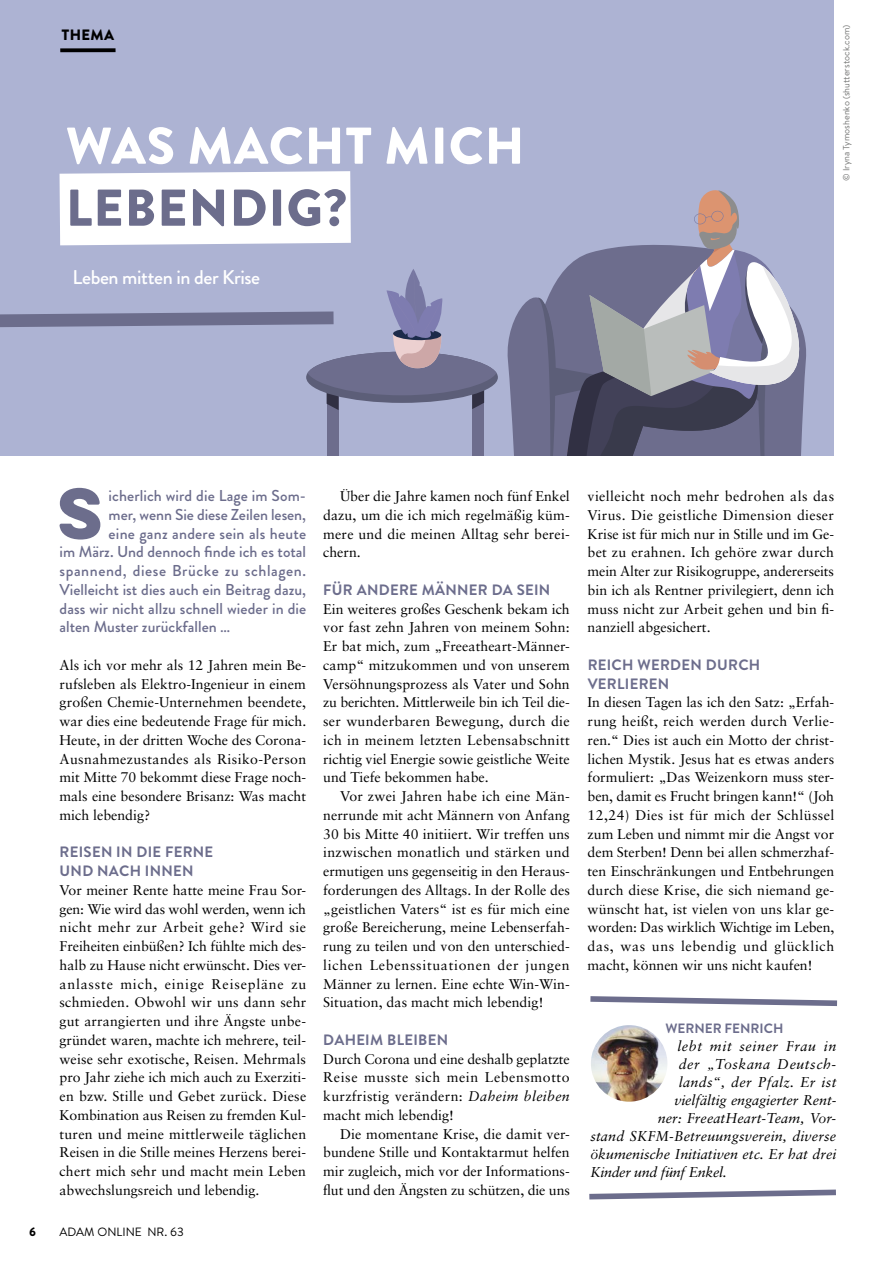
<style>
.page{position:relative;width:893px;height:1263px;background:#fff}
.page>*{position:absolute;margin:0;border:0;box-sizing:border-box;transform-origin:0 0}
.t1{font:63.9px "Eveleth Clean";color:#6c6d8c}
.t2{font:900 51.6px "Brandon Grotesque";letter-spacing:.02em;color:#fff}
.t3{font:900 51.6px "Brandon Grotesque";letter-spacing:.02em;color:#6c6d8c}
.t4{font:500 19.8px "Brandon Grotesque";letter-spacing:-.02em;color:#fff}
.t5{font:500 15.75px "Brandon Grotesque";letter-spacing:.005em;color:#6c6d8c}
.t6{font:500 15.75px "Brandon Grotesque";letter-spacing:.035em;color:#6c6d8c}
.t7{font:700 15px/18.8px "Brandon Text";letter-spacing:.02em;color:#6c6d8c}
.t8{font:900 15px "Brandon Text";letter-spacing:.02em;color:#000}
.t9{font:italic 14.25px "Sabon";letter-spacing:.005em;color:#000}
.t10{font:italic 14.25px "Sabon";letter-spacing:.045em;color:#000}
.t11{font:italic 14.25px "Sabon";letter-spacing:.035em;color:#000}
.t12{font:italic 14.25px "Sabon";letter-spacing:-.02em;color:#000}
.t13{font:14.1px/18.8px "Sabon";color:#000;text-align:justify}
.t14{font:700 13.5px "Brandon Grotesque";color:#6c6d8c}
.t15{font:12px "Brandon Text";color:#000}
.t16{font:900 12px "Brandon Text";color:#000}
.t17{font:9px "Brandon Text";color:#757675}
.s1{font-style:italic}
</style>
<div class="page">
<div style="left:0;top:0;width:833px;height:455px;background:#adb3d3"></div>
<svg style="left:507px;top:190px;width:299px;height:265px"></svg>
<div style="left:472px;top:366px;width:12px;height:89px;background:#6d6d8d"></div>
<div style="left:327px;top:367px;width:12px;height:88px;background:#6d6d8d"></div>
<svg style="left:60px;top:48px;width:56px;height:4px"></svg>
<svg style="left:0;top:269px;width:498px;height:141px"></svg>
<div style="left:60px;top:171px;width:291px;height:74px;background:#fff"></div>
<svg style="left:589px;top:1189px;width:247px;height:10px"></svg>
<svg style="left:590px;top:996px;width:247px;height:10px"></svg>
<img style="left:591px;top:1025px;width:76px;height:77px;border-radius:38px">
<p class="t8" style="left:62px;top:24px;width:54px">THEMA</p>
<p class="t17" style="left:840px;top:181px;width:157px;rotate:-90deg">© Iryna Tymoshenko (shutterstock.com)</p>
<h2 class="t2" style="left:66px;top:109px;width:460px">WAS MACHT MICH</h2>
<h2 class="t3" style="left:66px;top:171px;width:283px">LEBENDIG?</h2>
<h3 class="t4" style="left:73px;top:263px;width:189px">Leben mitten in der Krise</h3>
<h1 class="t1" style="left:58px;top:464px;width:46px">S</h1>
<p class="t5" style="left:109px;top:485px;width:199px">icherlich wird die Lage im Som-</p>
<p class="t5" style="left:109px;top:503px;width:199px">mer, wenn Sie diese Zeilen lesen,</p>
<p class="t5" style="left:109px;top:522px;width:199px">eine ganz andere sein als heute</p>
<p class="t5" style="left:60px;top:541px;width:248px">im März. Und dennoch finde ich es total</p>
<p class="t6" style="left:60px;top:560px;width:248px">spannend, diese Brücke zu schlagen.</p>
<p class="t5" style="left:60px;top:578px;width:248px">Vielleicht ist dies auch ein Beitrag dazu,</p>
<p class="t5" style="left:60px;top:597px;width:248px">dass wir nicht allzu schnell wieder in die</p>
<p class="t5" style="left:60px;top:616px;width:172px">alten Muster zurückfallen …</p>
<p class="t13" style="left:60px;top:655px;width:248px">Als ich vor mehr als 12 Jahren mein Be&shy;rufsleben als Elektro-Ingenieur in einem großen Chemie-Unternehmen beendete, war dies eine bedeutende Frage für mich.<br>Heute, in der dritten Woche des Corona-Ausnahmezustandes als Risiko-Person mit Mitte 70 bekommt diese Frage noch&shy;mals eine besondere Brisanz: Was macht mich lebendig?</p>
<p class="t7" style="left:60px;top:842px;width:155px">REISEN IN DIE FERNE<br>UND NACH INNEN</p>
<p class="t13" style="left:60px;top:880px;width:248px">Vor meiner Rente hatte meine Frau Sor&shy;gen: Wie wird das wohl werden, wenn ich nicht mehr zur Arbeit gehe? Wird sie Freiheiten einbüßen? Ich fühlte mich des&shy;halb zu Hause nicht erwünscht. Dies ver&shy;anlasste mich, einige Reisepläne zu schmieden. Obwohl wir uns dann sehr gut arrangierten und ihre Ängste unbe&shy;gründet waren, machte ich mehrere, teil&shy;weise sehr exotische, Reisen. Mehrmals pro Jahr ziehe ich mich auch zu Exerziti&shy;en bzw. Stille und Gebet zurück. Diese Kombination aus Reisen zu fremden Kul&shy;turen und meine mittlerweile täglichen Reisen in die Stille meines Herzens berei&shy;chert mich sehr und macht mein Leben abwechslungsreich und lebendig.</p>
<p class="t16" style="left:29px;top:1223px;width:8px">6</p>
<p class="t15" style="left:60px;top:1223px;width:126px">ADAM ONLINE NR. 63</p>
<p class="t13" style="left:323px;top:487px;width:248px;text-indent:17px">Über die Jahre kamen noch fünf Enkel dazu, um die ich mich regelmäßig küm&shy;mere und die meinen Alltag sehr berei&shy;chern.</p>
<p class="t7" style="left:323px;top:580px;width:229px">FÜR ANDERE MÄNNER DA SEIN</p>
<p class="t13" style="left:323px;top:599px;width:248px">Ein weiteres großes Geschenk bekam ich vor fast zehn Jahren von meinem Sohn:<br>Er bat mich, zum „Freeatheart-Männer&shy;camp“ mitzukommen und von unserem Versöhnungsprozess als Vater und Sohn zu berichten. Mittlerweile bin ich Teil die&shy;ser wunderbaren Bewegung, durch die ich in meinem letzten Lebensabschnitt richtig viel Energie sowie geistliche Weite und Tiefe bekommen habe.</p>
<p class="t13" style="left:323px;top:787px;width:248px;text-indent:17px">Vor zwei Jahren habe ich eine Män&shy;nerrunde mit acht Männern von Anfang 30 bis Mitte 40 initiiert. Wir treffen uns inzwischen monatlich und stärken und ermutigen uns gegenseitig in den Heraus&shy;forderungen des Alltags. In der Rolle des „geistlichen Vaters“ ist es für mich eine große Bereicherung, meine Lebenserfah&shy;rung zu teilen und von den unterschied&shy;lichen Lebenssituationen der jungen Männer zu lernen. Eine echte Win-Win-Situation, das macht mich lebendig!</p>
<p class="t7" style="left:323px;top:1030px;width:126px">DAHEIM BLEIBEN</p>
<p class="t13" style="left:323px;top:1049px;width:248px">Durch Corona und eine deshalb geplatzte Reise musste sich mein Lebensmotto kurzfristig verändern: <span class="s1">Daheim bleiben </span>macht mich lebendig!</p>
<p class="t13" style="left:323px;top:1124px;width:248px;text-indent:17px">Die momentane Krise, die damit ver&shy;bundene Stille und Kontaktarmut helfen mir zugleich, mich vor der Informations&shy;flut und den Ängsten zu schützen, die uns</p>
<p class="t13" style="left:588px;top:487px;width:248px">vielleicht noch mehr bedrohen als das Virus. Die geistliche Dimension dieser Krise ist für mich nur in Stille und im Ge&shy;bet zu erahnen. Ich gehöre zwar durch mein Alter zur Risikogruppe, andererseits bin ich als Rentner privilegiert, denn ich muss nicht zur Arbeit gehen und bin fi&shy;nanziell abgesichert.</p>
<p class="t7" style="left:588px;top:655px;width:174px">REICH WERDEN DURCH<br>VERLIEREN</p>
<p class="t13" style="left:588px;top:693px;width:248px">In diesen Tagen las ich den Satz: „Erfah&shy;rung heißt, reich werden durch Verlie&shy;ren.“ Dies ist auch ein Motto der christ&shy;lichen Mystik. Jesus hat es etwas anders formuliert: „Das Weizenkorn muss ster&shy;ben, damit es Frucht bringen kann!“ (Joh 12,24) Dies ist für mich der Schlüssel zum Leben und nimmt mir die Angst vor dem Sterben! Denn bei allen schmerzhaf&shy;ten Einschränkungen und Entbehrungen durch diese Krise, die sich niemand ge&shy;wünscht hat, ist vielen von uns klar ge&shy;worden: Das wirklich Wichtige im Leben, das, was uns lebendig und glücklich macht, können wir uns nicht kaufen!</p>
<p class="t14" style="left:665px;top:1018px;width:119px">WERNER FENRICH</p>
<p class="t10" style="left:677px;top:1037px;width:160px">lebt mit seiner Frau in</p>
<p class="t11" style="left:679px;top:1055px;width:159px">der „Toskana Deutsch-</p>
<p class="t9" style="left:679px;top:1073px;width:159px">lands“, der Pfalz. Er ist</p>
<p class="t9" style="left:674px;top:1091px;width:164px">vielfältig engagierter Rent-</p>
<p class="t9" style="left:658px;top:1109px;width:180px">ner: FreeatHeart-Team, Vor-</p>
<p class="t9" style="left:590px;top:1127px;width:247px">stand SKFM-Betreuungsverein, diverse</p>
<p class="t9" style="left:590px;top:1145px;width:247px">ökumenische Initiativen etc. Er hat drei</p>
<p class="t12" style="left:590px;top:1163px;width:138px">Kinder und fünf Enkel.</p>
</div>
